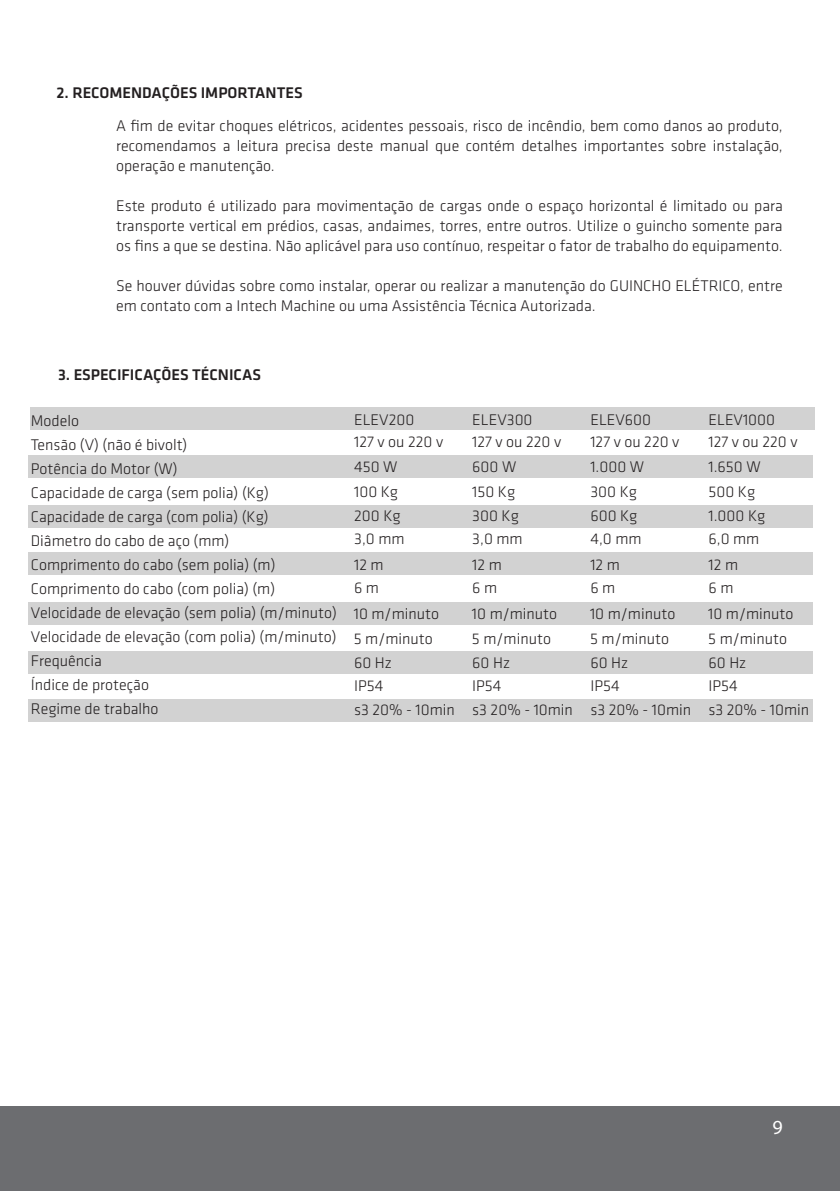
<style>
.page{position:relative;width:840px;height:1191px;background:#fff}
.page>*{position:absolute;margin:0;border:0;box-sizing:border-box;transform-origin:0 0}
.t1{font:20px "Myriad Pro";color:#fff}
.Titulo{font:300 16px/24px "Klavika";color:#231f20}
.texto{font:300 16px/20px "Klavika";color:#231f20;text-align:justify}
.texto-2{font:500 16px "Klavika";color:#231f20}
.s1{font-family:"Klavika Basic"}
</style>
<div class="page">
<div style="left:29px;top:699px;width:783px;height:22px;background:#d2d2d2"></div>
<div style="left:0;top:1106px;width:839px;height:85px;background:#6c6d70"></div>
<div style="left:30px;top:407px;width:784px;height:22px;background:#d2d2d2"></div>
<div style="left:29px;top:651px;width:783px;height:22px;background:#d2d2d2"></div>
<div style="left:29px;top:505px;width:783px;height:22px;background:#d2d2d2"></div>
<div style="left:29px;top:602px;width:783px;height:22px;background:#d2d2d2"></div>
<div style="left:29px;top:455px;width:783px;height:23px;background:#d2d2d2"></div>
<div style="left:29px;top:552px;width:783px;height:23px;background:#d2d2d2"></div>
<p class="texto-2" style="left:57px;top:83px;width:247px">2. RECOMENDAÇÕES IMPORTANTES</p>
<p class="texto" style="left:116px;top:116px;width:667px">A fim de evitar choques elétricos, acidentes pessoais, risco de incêndio, bem como danos ao produto, recomendamos a leitura precisa deste manual que contém detalhes importantes sobre instalação, operação e manutenção.</p>
<p class="texto" style="left:116px;top:196px;width:667px">Este produto é utilizado para movimentação de cargas onde o espaço horizontal é limitado ou para transporte vertical em prédios, casas, andaimes, torres, entre outros. Utilize o guincho somente para os fins a que se destina. Não aplicável para uso contínuo, respeitar o fator de trabalho do equipamento.</p>
<p class="texto" style="left:116px;top:276px;width:667px">Se houver dúvidas sobre como instalar, operar ou realizar a manutenção do GUINCHO ELÉTRICO, entre em contato com a Intech Machine ou uma Assistência Técnica Autorizada.</p>
<p class="texto-2" style="left:58px;top:366px;width:204px">3. ESPECIFICAÇÕES TÉCNICAS</p>
<p class="Titulo" style="left:31px;top:409px;width:307px">Modelo<br>Tensão (V) (não é bivolt)<br>Potência do Motor (W)<br>Capacidade de carga (sem polia) (Kg)<br>Capacidade de carga (com polia) (Kg)<br>Diâmetro do cabo de aço (mm)<br>Comprimento do cabo (sem polia) (m)<br>Comprimento do cabo (com polia) (m)<br>Velocidade de elevação (sem polia) (m/minuto)<br>Velocidade de elevação (com polia) (m/minuto)<br>Frequência<br>Índice de proteção<br>Regime de trabalho</p>
<p class="Titulo" style="left:472px;top:408px;width:62px">ELEV300</p>
<p class="Titulo" style="left:354px;top:409px;width:90px;line-height:22.4px">ELEV200<br>127 v ou 220 v</p>
<p class="Titulo" style="left:354px;top:455px;width:48px;line-height:24.6px">450 <span class="s1">W<br></span>100 Kg<br>200 Kg</p>
<p class="Titulo" style="left:354px;top:525px;width:52px;line-height:26.6px">3,0 mm<br>12 m</p>
<p class="Titulo" style="left:353px;top:574px;width:87px;line-height:26.6px">6 m<br>10 m/minuto</p>
<p class="Titulo" style="left:353px;top:626px;width:80px;line-height:24.6px">5 m/minuto<br>60 Hz</p>
<p class="Titulo" style="left:354px;top:674px;width:102px">IP54<br>s3 20% - 10min</p>
<p class="Titulo" style="left:472px;top:430px;width:90px">127 v ou 220 v</p>
<p class="Titulo" style="left:472px;top:455px;width:45px">600 <span class="s1">W</span></p>
<p class="Titulo" style="left:472px;top:479px;width:44px">150 Kg</p>
<p class="Titulo" style="left:472px;top:504px;width:48px">300 Kg</p>
<p class="Titulo" style="left:472px;top:526px;width:52px">3,0 mm</p>
<p class="Titulo" style="left:472px;top:553px;width:31px">12 m</p>
<p class="Titulo" style="left:472px;top:576px;width:26px">6 m</p>
<p class="Titulo" style="left:471px;top:602px;width:87px">10 m/minuto</p>
<p class="Titulo" style="left:471px;top:627px;width:80px">5 m/minuto</p>
<p class="Titulo" style="left:472px;top:651px;width:39px">60 Hz</p>
<p class="Titulo" style="left:472px;top:674px;width:31px">IP54</p>
<p class="Titulo" style="left:472px;top:698px;width:102px">s3 20% - 10min</p>
<p class="Titulo" style="left:590px;top:409px;width:90px;line-height:22.4px">ELEV600<br>127 v ou 220 v</p>
<p class="Titulo" style="left:590px;top:455px;width:55px;line-height:24.6px">1.000 <span class="s1">W<br></span>300 Kg<br>600 Kg</p>
<p class="Titulo" style="left:590px;top:525px;width:53px;line-height:26.6px">4,0 mm<br>12 m</p>
<p class="Titulo" style="left:589px;top:574px;width:87px;line-height:26.6px">6 m<br>10 m/minuto</p>
<p class="Titulo" style="left:589px;top:626px;width:80px;line-height:24.6px">5 m/minuto<br>60 Hz</p>
<p class="Titulo" style="left:590px;top:674px;width:102px">IP54<br>s3 20% - 10min</p>
<p class="Titulo" style="left:708px;top:409px;width:90px;line-height:22.4px">ELEV1000<br>127 v ou 220 v</p>
<p class="Titulo" style="left:708px;top:455px;width:58px;line-height:24.6px">1.650 <span class="s1">W<br></span>500 Kg<br>1.000 Kg</p>
<p class="Titulo" style="left:708px;top:525px;width:52px;line-height:26.6px">6,0 mm<br>12 m</p>
<p class="Titulo" style="left:707px;top:574px;width:87px;line-height:26.6px">6 m<br>10 m/minuto</p>
<p class="Titulo" style="left:707px;top:626px;width:80px;line-height:24.6px">5 m/minuto<br>60 Hz</p>
<p class="Titulo" style="left:708px;top:674px;width:102px">IP54<br>s3 20% - 10min</p>
<p class="t1" style="left:772px;top:1115px;width:12px">9</p>
</div>
